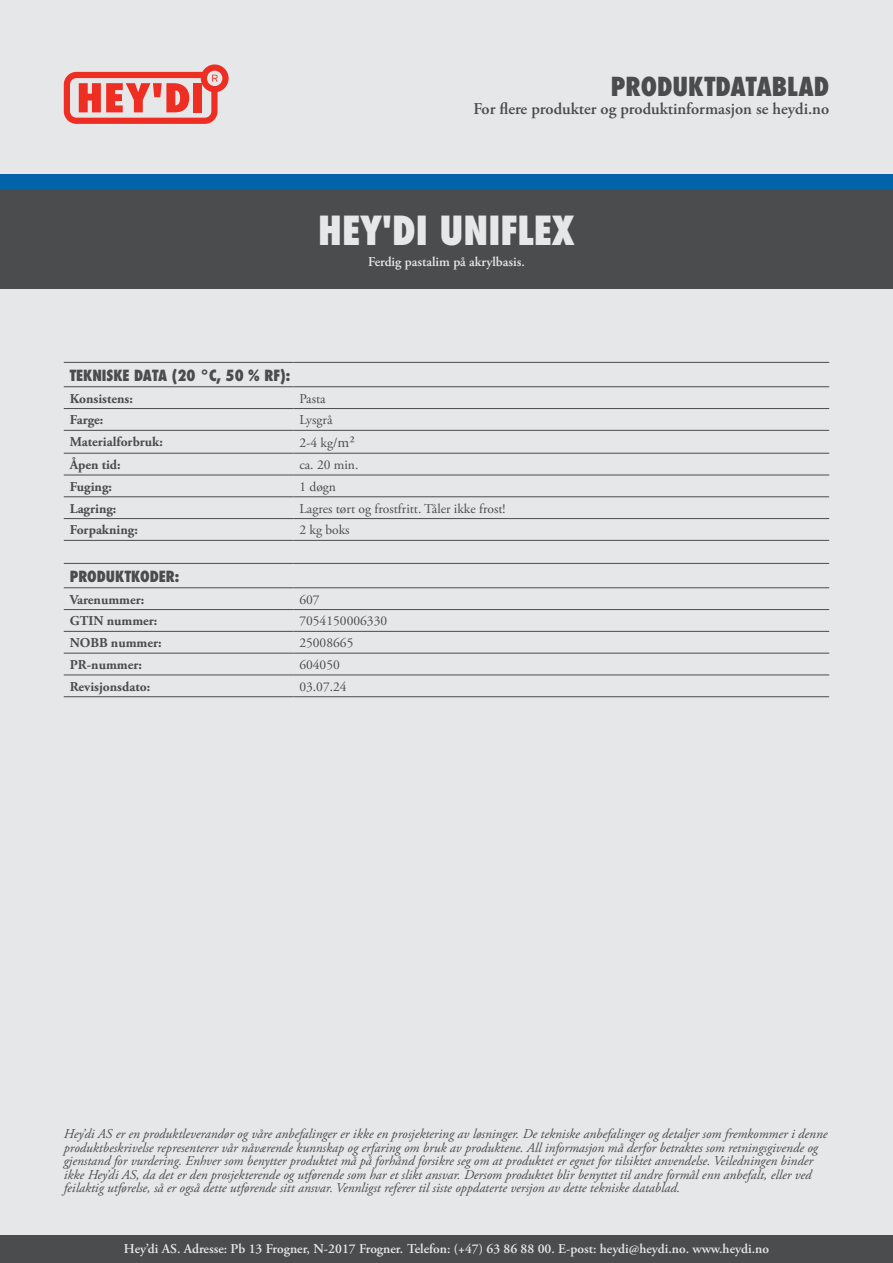
<style>
.page{position:relative;width:893px;height:1263px;background:#e6e7e9}
.page>*{position:absolute;margin:0;border:0;box-sizing:border-box;transform-origin:0 0}
.t1{font:800 condensed 39px "Futura";color:#e6e7e9}
.t2{font:800 condensed 25.5px "Futura";color:#4b4c4d}
.t3{font:600 16.5px "Adobe Garamond Pro";color:#4b4c4d}
.t4{font:800 condensed 15px "Futura";color:#4b4c4d}
.t5{font:italic 13.5px/13.5px "Adobe Garamond Pro";color:#4b4c4d}
.t6{font:600 13.5px "Adobe Garamond Pro";color:#e6e7e9}
.t7{font:700 13.5px "Adobe Garamond Pro";color:#4b4c4d}
.t8{font:13.5px "Adobe Garamond Pro";color:#4b4c4d}
.s1{font-size:15px}
</style>
<div class="page">
<svg style="left:64px;top:64px;width:165px;height:60px"></svg>
<div style="left:0;top:189px;width:893px;height:100px;background:#4b4c4d"></div>
<div style="left:0;top:175px;width:893px;height:14px;background:#0163a8"></div>
<div style="left:0;top:1235px;width:893px;height:28px;background:#4b4c4d"></div>
<hr style="left:64px;top:362px;width:229px;height:1px;background:#4b4c4d">
<hr style="left:293px;top:362px;width:536px;height:1px;background:#4b4c4d">
<hr style="left:64px;top:386px;width:229px;height:1px;background:#4b4c4d">
<hr style="left:64px;top:408px;width:229px;height:1px;background:#4b4c4d">
<hr style="left:64px;top:430px;width:229px;height:1px;background:#4b4c4d">
<hr style="left:64px;top:453px;width:229px;height:1px;background:#4b4c4d">
<hr style="left:64px;top:475px;width:229px;height:1px;background:#4b4c4d">
<hr style="left:64px;top:496px;width:229px;height:1px;background:#4b4c4d">
<hr style="left:64px;top:518px;width:229px;height:1px;background:#4b4c4d">
<hr style="left:64px;top:540px;width:229px;height:1px;background:#4b4c4d">
<hr style="left:293px;top:386px;width:536px;height:1px;background:#4b4c4d">
<hr style="left:293px;top:408px;width:536px;height:1px;background:#4b4c4d">
<hr style="left:293px;top:430px;width:536px;height:1px;background:#4b4c4d">
<hr style="left:293px;top:453px;width:536px;height:1px;background:#4b4c4d">
<hr style="left:293px;top:475px;width:536px;height:1px;background:#4b4c4d">
<hr style="left:293px;top:496px;width:536px;height:1px;background:#4b4c4d">
<hr style="left:293px;top:518px;width:536px;height:1px;background:#4b4c4d">
<hr style="left:293px;top:540px;width:536px;height:1px;background:#4b4c4d">
<hr style="left:64px;top:563px;width:229px;height:1px;background:#4b4c4d">
<hr style="left:293px;top:563px;width:536px;height:1px;background:#4b4c4d">
<hr style="left:64px;top:587px;width:229px;height:1px;background:#4b4c4d">
<hr style="left:293px;top:587px;width:536px;height:1px;background:#4b4c4d">
<hr style="left:64px;top:609px;width:229px;height:1px;background:#4b4c4d">
<hr style="left:293px;top:609px;width:536px;height:1px;background:#4b4c4d">
<hr style="left:64px;top:631px;width:229px;height:1px;background:#4b4c4d">
<hr style="left:64px;top:653px;width:229px;height:1px;background:#4b4c4d">
<hr style="left:293px;top:631px;width:536px;height:1px;background:#4b4c4d">
<hr style="left:293px;top:653px;width:536px;height:1px;background:#4b4c4d">
<hr style="left:64px;top:674px;width:229px;height:1px;background:#4b4c4d">
<hr style="left:293px;top:674px;width:536px;height:1px;background:#4b4c4d">
<hr style="left:64px;top:696px;width:229px;height:1px;background:#4b4c4d">
<hr style="left:293px;top:696px;width:536px;height:1px;background:#4b4c4d">
<h2 class="t2" style="left:611px;top:69px;width:220px">PRODUKTDATABLAD</h2>
<p class="t3" style="left:473px;top:99px;width:357px">For flere produkter og produktinformasjon se heydi.no</p>
<h1 class="t1" style="left:318px;top:204px;width:258px">HEY'DI UNIFLEX</h1>
<p class="t6" style="left:368px;top:254px;width:158px">Ferdig pastalim på akrylbasis.</p>
<p class="t4" style="left:70px;top:365px;width:222px">TEKNISKE DATA (20 °C, 50 % RF):</p>
<p class="t7" style="left:70px;top:390px;width:65px">Konsistens:</p>
<p class="t8" style="left:299px;top:390px;width:28px">Pasta</p>
<p class="t7" style="left:70px;top:412px;width:35px">Farge:</p>
<p class="t8" style="left:299px;top:412px;width:35px">Lysgrå</p>
<p class="t7" style="left:70px;top:434px;width:95px">Materialforbruk:</p>
<p class="t8" style="left:299px;top:435px;width:57px">2-4 kg/<span class="s1">m²</span></p>
<p class="t7" style="left:70px;top:457px;width:52px">Åpen tid:</p>
<p class="t8" style="left:299px;top:457px;width:61px">ca. 20 min.</p>
<p class="t7" style="left:70px;top:479px;width:44px">Fuging:</p>
<p class="t8" style="left:299px;top:478px;width:38px">1 døgn</p>
<p class="t7" style="left:70px;top:500px;width:48px">Lagring:</p>
<p class="t8" style="left:299px;top:500px;width:208px">Lagres tørt og frostfritt. Tåler ikke frost!</p>
<p class="t7" style="left:70px;top:522px;width:70px">Forpakning:</p>
<p class="t8" style="left:299px;top:522px;width:52px">2 kg boks</p>
<p class="t4" style="left:70px;top:566px;width:111px">PRODUKTKODER:</p>
<p class="t7" style="left:70px;top:591px;width:76px">Varenummer:</p>
<p class="t8" style="left:299px;top:591px;width:22px">607</p>
<p class="t7" style="left:70px;top:613px;width:89px">GTIN nummer:</p>
<p class="t8" style="left:299px;top:613px;width:89px">7054150006330</p>
<p class="t7" style="left:70px;top:635px;width:93px">NOBB nummer:</p>
<p class="t8" style="left:299px;top:635px;width:55px">25008665</p>
<p class="t7" style="left:70px;top:657px;width:74px">PR-nummer:</p>
<p class="t8" style="left:299px;top:656px;width:42px">604050</p>
<p class="t7" style="left:70px;top:679px;width:82px">Revisjonsdato:</p>
<p class="t8" style="left:299px;top:678px;width:49px">03.07.24</p>
<p class="t5" style="left:64px;top:1127px;width:765px">Hey’di AS er en produktleverandør og våre anbefalinger er ikke en prosjektering av løsninger. De tekniske anbefalinger og detaljer som fremkommer i denne produktbeskrivelse representerer vår nåværende kunnskap og erfaring om bruk av produktene. All informasjon må derfor betraktes som retningsgivende og gjenstand for vurdering. Enhver som benytter produktet må på forhånd forsikre seg om at produktet er egnet for tilsiktet anvendelse. Veiledningen binder ikke Hey’di AS, da det er den prosjekterende og utførende som har et slikt ansvar. Dersom produktet blir benyttet til andre formål enn anbefalt, eller ved feilaktig utførelse, så er også dette utførende sitt ansvar. Vennligst referer til siste oppdaterte versjon av dette tekniske datablad.</p>
<p class="t6" style="left:124px;top:1241px;width:646px">Hey’di AS. Adresse: Pb 13 Frogner, N-2017 Frogner. Telefon: (+47) 63 86 88 00. E-post: heydi@heydi.no. www.heydi.no</p>
</div>
